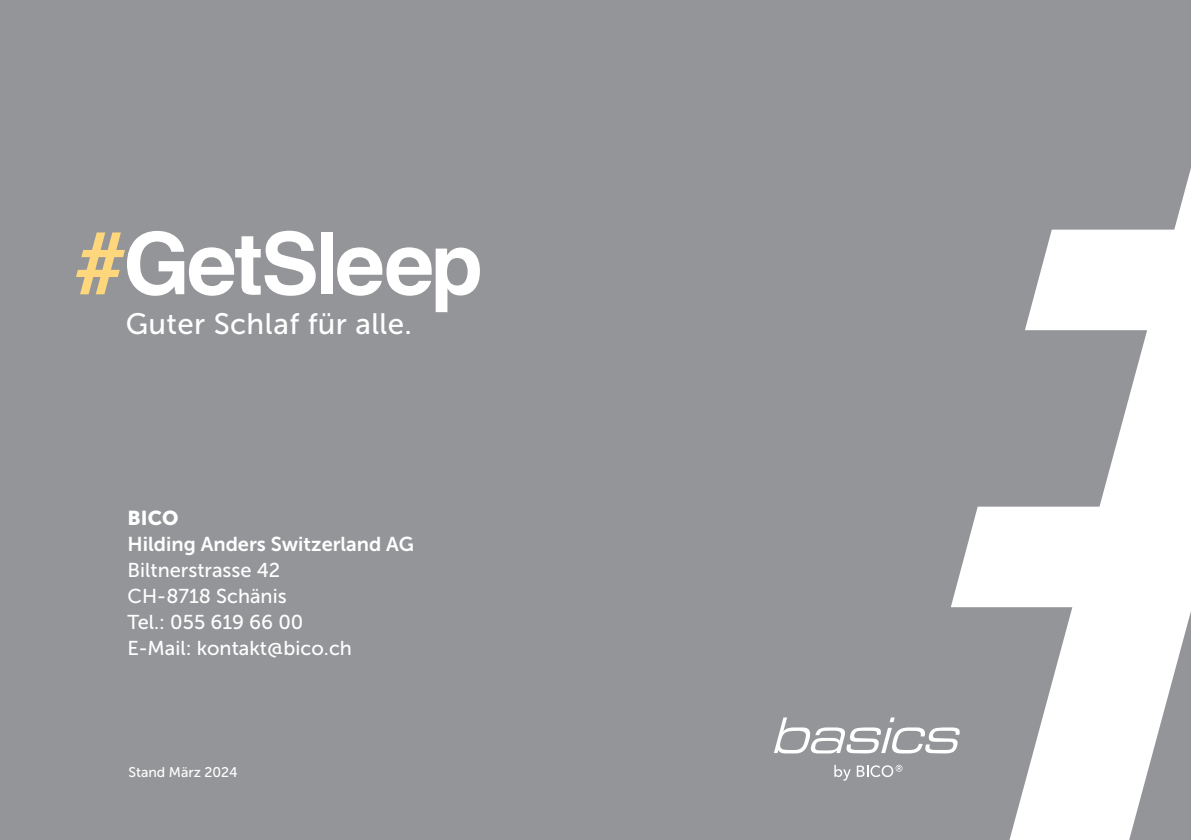
<style>
.page{position:relative;width:1191px;height:840px;background:#fff}
.page>*{position:absolute;margin:0;border:0;box-sizing:border-box;transform-origin:0 0}
.t1{font:29.4px "Museo Sans 500";letter-spacing:.015em;color:#fff}
.t2{font:20px/26px "Museo Sans 500";color:#fff}
.t3{font:20px "Museo Sans 700";color:#fff}
.t4{font:20px "Museo Sans 900";color:#fff}
.t5{font:14px "Museo Sans 500";color:#fff}
</style>
<div class="page">
<div style="left:0;top:0;width:1191px;height:839px;background:#939598"></div>
<svg style="left:951px;top:168px;width:240px;height:671px"></svg>
<svg style="left:834px;top:764px;width:16px;height:16px"></svg>
<svg style="left:856px;top:764px;width:46px;height:12px"></svg>
<svg style="left:774px;top:717px;width:186px;height:36px"></svg>
<svg style="left:76px;top:230px;width:240px;height:65px"></svg>
<div style="left:321px;top:232px;width:11px;height:62px;background:#fff"></div>
<svg style="left:337px;top:247px;width:143px;height:65px"></svg>
<h1 class="t1" style="left:126px;top:307px;width:288px">Guter Schlaf für alle.</h1>
<p class="t4" style="left:128px;top:506px;width:52px">BICO</p>
<p class="t3" style="left:128px;top:532px;width:288px">Hilding Anders Switzerland AG</p>
<p class="t2" style="left:128px;top:556px;width:226px">Biltnerstrasse 42<br>CH-8718 Schänis<br>Tel.: 055 619 66 00<br>E-Mail: kontakt@bico.ch</p>
<p class="t5" style="left:128px;top:763px;width:111px">Stand März 2024</p>
</div>
